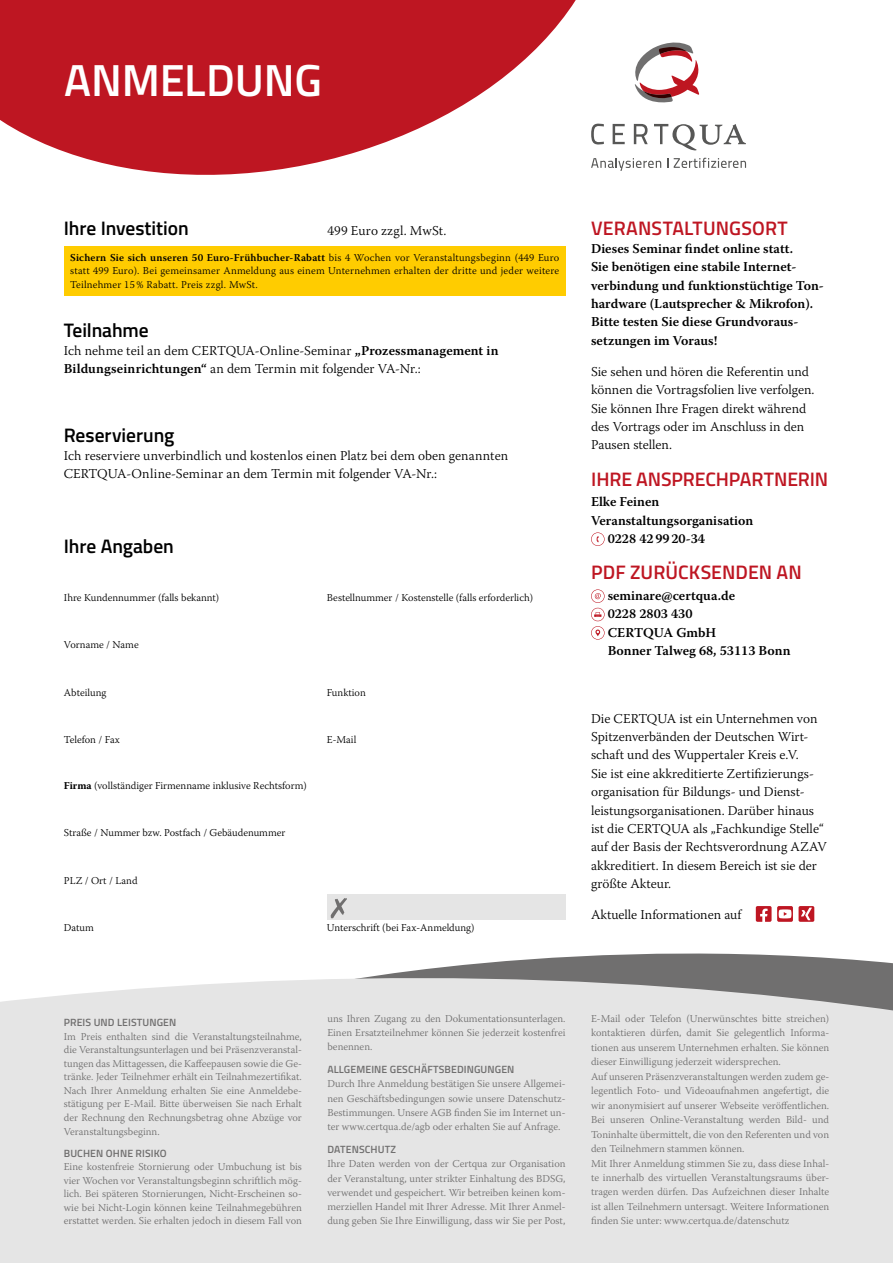
<style>
.page{position:relative;width:893px;height:1263px;background:#fff}
.page>*{position:absolute;margin:0;border:0;box-sizing:border-box;transform-origin:0 0}
.t1{font:600 45px "Titillium Web";letter-spacing:-.005em;color:#fff}
.t2{font:600 19.5px "Titillium Web";color:#be1622}
.t3{font:600 19.5px "Titillium Web";letter-spacing:-.005em;color:#000}
.Fließtext{font:300 13.5px/18.3px "Warnock Pro";color:#000}
.t4{font:600 13.5px/18.3px "Warnock Pro";color:#000}
.t5{font:300 10.5px/14.4px "Warnock Pro";color:#706f6f;text-align:justify}
.t6{font:300 10.5px/13.5px "Warnock Pro";color:#000;text-align:justify}
.t7{font:600 10.5px "Titillium Web";letter-spacing:.01em;color:#706f6f}
.s1{font-weight:600}
.s2{font-weight:700}
</style>
<div class="page">
<svg style="left:591px;top:158px;width:70px;height:13px"></svg>
<svg style="left:674px;top:158px;width:72px;height:10px"></svg>
<svg style="left:591px;top:124px;width:13px;height:20px"></svg>
<svg style="left:613px;top:124px;width:12px;height:20px"></svg>
<svg style="left:634px;top:124px;width:14px;height:20px"></svg>
<svg style="left:654px;top:124px;width:92px;height:27px"></svg>
<svg style="left:634px;top:43px;width:66px;height:60px"></svg>
<div style="left:327px;top:895px;width:239px;height:25px;background:#e5e5e5"></div>
<svg style="left:331px;top:898px;width:16px;height:16px"></svg>
<svg style="left:756px;top:906px;width:37px;height:8px"></svg>
<svg style="left:799px;top:906px;width:15px;height:8px"></svg>
<svg style="left:330px;top:914px;width:563px;height:55px"></svg>
<div style="left:0;top:969px;width:893px;height:294px;background:#e5e5e5"></div>
<div style="left:64px;top:247px;width:502px;height:49px;background:#fc0"></div>
<svg style="left:0;top:0;width:576px;height:175px;fill:#be1622"></svg>
<svg style="left:591px;top:532px;width:14px;height:14px"></svg>
<svg style="left:591px;top:589px;width:14px;height:51px"></svg>
<p class="t1" style="left:64px;top:46px;width:260px">ANMELDUNG</p>
<p class="t3" style="left:64px;top:214px;width:126px">Ihre Investition</p>
<p class="Fließtext" style="left:327px;top:221px;width:121px">499 Euro zzgl. MwSt.</p>
<p class="t6" style="left:70px;top:250px;width:490px"><span class="s1">Sichern Sie sich unseren 50 Euro-Frühbucher-Rabatt</span> bis 4 Wochen vor Veranstaltungsbeginn (449 Euro statt 499 Euro). Bei gemeinsamer Anmeldung aus einem Unternehmen erhalten der dritte und jeder weitere Teilnehmer 15% Rabatt. Preis zzgl. MwSt.</p>
<p class="t3" style="left:64px;top:315px;width:87px">Teilnahme</p>
<p class="Fließtext" style="left:64px;top:341px;width:436px">Ich nehme teil an dem CERTQUA-Online-Seminar <span class="s1">„Prozessmanagement in<br>Bildungseinrichtungen“</span> an dem Termin mit folgender VA-Nr.:</p>
<p class="t3" style="left:64px;top:421px;width:112px">Reservierung</p>
<p class="Fließtext" style="left:64px;top:446px;width:446px">Ich reserviere unverbindlich und kostenlos einen Platz bei dem oben genannten<br>CERTQUA-Online-Seminar an dem Termin mit folgender VA-Nr.:</p>
<p class="t3" style="left:64px;top:531px;width:112px">Ihre Angaben</p>
<p class="t6" style="left:64px;top:590px;width:157px">Ihre Kundennummer (falls bekannt)</p>
<p class="t6" style="left:327px;top:590px;width:208px">Bestellnummer / Kostenstelle (falls erforderlich)</p>
<p class="t6" style="left:64px;top:638px;width:76px">Vorname / Name</p>
<p class="t6" style="left:64px;top:685px;width:44px">Abteilung</p>
<p class="t6" style="left:327px;top:685px;width:40px">Funktion</p>
<p class="t6" style="left:64px;top:732px;width:57px">Telefon / Fax</p>
<p class="t6" style="left:64px;top:779px;width:244px"><span class="s2">Firma</span> (vollständiger Firmenname inklusive Rechtsform)</p>
<p class="t6" style="left:64px;top:826px;width:223px">Straße / Nummer bzw. Postfach / Gebäudenummer</p>
<p class="t6" style="left:64px;top:873px;width:75px">PLZ / Ort / Land</p>
<p class="t6" style="left:327px;top:732px;width:31px">E-Mail</p>
<p class="t6" style="left:64px;top:921px;width:31px">Datum</p>
<p class="t6" style="left:327px;top:921px;width:149px">Unterschrift (bei Fax-Anmeldung)</p>
<p class="t2" style="left:591px;top:213px;width:198px">VERANSTALTUNGSORT</p>
<p class="t4" style="left:591px;top:239px;width:234px">Dieses Seminar findet online statt.<br>Sie benötigen eine stabile Internet&shy;verbindung und funktionstüchtige Ton&shy;hardware (Lautsprecher &amp; Mikrofon).<br>Bitte testen Sie diese Grundvoraus&shy;setzungen im Voraus!</p>
<p class="Fließtext" style="left:591px;top:362px;width:225px">Sie sehen und hören die Referentin und können die Vortragsfolien live verfolgen.<br>Sie können Ihre Fragen direkt während des Vortrags oder im Anschluss in den Pausen stellen.</p>
<p class="t2" style="left:591px;top:464px;width:239px">IHRE ANSPRECHPARTNERIN</p>
<p class="t4" style="left:591px;top:492px;width:70px">Elke Feinen</p>
<p class="t4" style="left:591px;top:511px;width:164px">Veranstaltungsorganisation</p>
<p class="t4" style="left:608px;top:529px;width:99px">0228 429920-34</p>
<p class="t2" style="left:591px;top:558px;width:212px">PDF ZURÜCKSENDEN AN</p>
<p class="t4" style="left:608px;top:586px;width:129px">seminare@certqua.de</p>
<p class="t4" style="left:608px;top:604px;width:86px">0228 2803 430</p>
<p class="t4" style="left:608px;top:623px;width:184px">CERTQUA GmbH<br>Bonner Talweg 68, 53113 Bonn</p>
<p class="Fließtext" style="left:591px;top:709px;width:237px">Die CERTQUA ist ein Unternehmen von Spitzenverbänden der Deutschen Wirt&shy;schaft und des Wuppertaler Kreis e.V.<br>Sie ist eine akkreditierte Zertifizierungs&shy;organisation für Bildungs- und Dienst&shy;leistungsorganisationen. Darüber hinaus ist die CERTQUA als „Fachkundige Stelle“ auf der Basis der Rechtsverordnung AZAV akkreditiert. In diesem Bereich ist sie der größte Akteur.</p>
<p class="Fließtext" style="left:591px;top:905px;width:152px">Aktuelle Informationen auf</p>
<p class="t7" style="left:64px;top:1014px;width:114px">PREIS UND LEISTUNGEN</p>
<p class="t5" style="left:64px;top:1029px;width:240px;line-height:13.5px">Im Preis enthalten sind die Veranstaltungsteilnahme, die Veranstaltungsunterlagen und bei Präsenzveranstal&shy;tungen das Mittagessen, die Kaffeepausen sowie die Ge&shy;tränke. Jeder Teilnehmer erhält ein Teilnahmezertifikat.<br>Nach Ihrer Anmeldung erhalten Sie eine Anmeldebe&shy;stätigung per E-Mail. Bitte überweisen Sie nach Erhalt der Rechnung den Rechnungsbetrag ohne Abzüge vor Veranstaltungsbeginn.</p>
<p class="t7" style="left:64px;top:1145px;width:104px">BUCHEN OHNE RISIKO</p>
<p class="t5" style="left:64px;top:1160px;width:240px;line-height:13.5px">Eine kostenfreie Stornierung oder Umbuchung ist bis vier Wochen vor Veranstaltungsbeginn schriftlich mög&shy;lich. Bei späteren Stornierungen, Nicht-Erscheinen so&shy;wie bei Nicht-Login können keine Teilnahmegebühren erstattet werden. Sie erhalten jedoch in diesem Fall von</p>
<p class="t5" style="left:327px;top:1011px;width:240px">uns Ihren Zugang zu den Dokumentationsunterlagen.<br>Einen Ersatzteilnehmer können Sie jederzeit kostenfrei benennen.</p>
<p class="t7" style="left:327px;top:1062px;width:189px">ALLGEMEINE GESCHÄFTSBEDINGUNGEN</p>
<p class="t5" style="left:327px;top:1077px;width:240px">Durch Ihre Anmeldung bestätigen Sie unsere Allgemei&shy;nen Geschäftsbedingungen sowie unsere Datenschutz-Bestimmungen. Unsere AGB finden Sie im Internet un&shy;ter www.certqua.de/agb oder erhalten Sie auf Anfrage.</p>
<p class="t7" style="left:327px;top:1141px;width:70px">DATENSCHUTZ</p>
<p class="t5" style="left:327px;top:1156px;width:240px">Ihre Daten werden von der Certqua zur Organisation der Veranstaltung, unter strikter Einhaltung des BDSG, verwendet und gespeichert. Wir betreiben keinen kom&shy;merziellen Handel mit Ihrer Adresse. Mit Ihrer Anmel&shy;dung geben Sie Ihre Einwilligung, dass wir Sie per Post,</p>
<p class="t5" style="left:591px;top:1011px;width:240px">E-Mail oder Telefon (Unerwünschtes bitte streichen) kontaktieren dürfen, damit Sie gelegentlich Informa&shy;tionen aus unserem Unternehmen erhalten. Sie können dieser Einwilligung jederzeit widersprechen.</p>
<p class="t5" style="left:591px;top:1069px;width:240px">Auf unseren Präsenzveranstaltungen werden zudem ge&shy;legentlich Foto- und Videoaufnahmen angefertigt, die wir anonymisiert auf unserer Webseite veröffentlichen.<br>Bei unseren Online-Veranstaltung werden Bild- und Toninhalte übermittelt, die von den Referenten und von den Teilnehmern stammen können.</p>
<p class="t5" style="left:591px;top:1156px;width:240px">Mit Ihrer Anmeldung stimmen Sie zu, dass diese Inhal&shy;te innerhalb des virtuellen Veranstaltungsraums über&shy;tragen werden dürfen. Das Aufzeichnen dieser Inhalte ist allen Teilnehmern untersagt. Weitere Informationen finden Sie unter: www.certqua.de/datenschutz</p>
</div>
